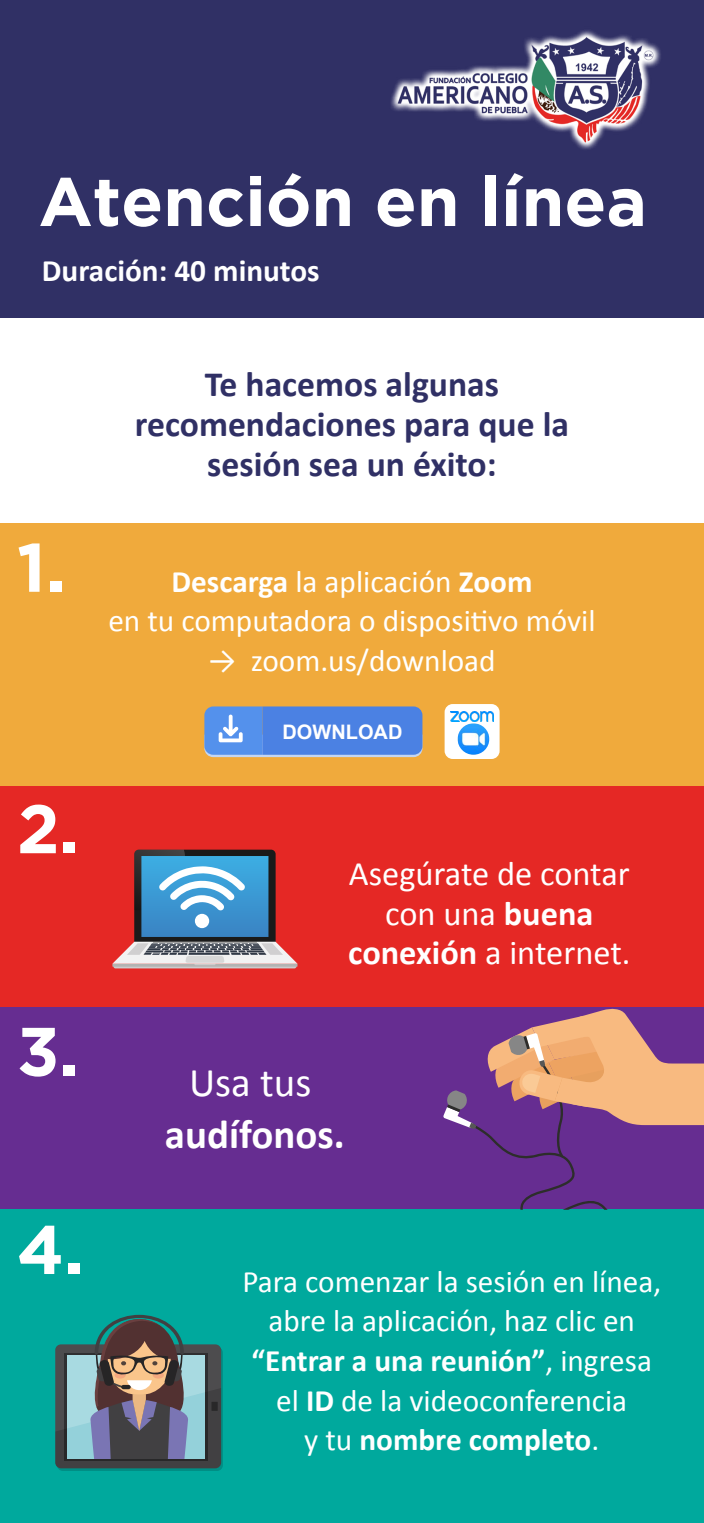
<style>
.page{position:relative;width:704px;height:1523px;background:#fff}
.page>*{position:absolute;margin:0;border:0;box-sizing:border-box;transform-origin:0 0}
.t1{font:700 68.5px "Gotham";color:#fff}
.t2{font:700 40.88px "Calibri";color:#fff}
.t3{font:40.88px "Calibri";color:#fff}
.t4{font:700 35.62px/39.6px "Calibri";color:#303065;text-align:center}
.t5{font:34.38px/39.6px "Calibri";color:#fff;text-align:center}
.t6{font:31.25px/39.6px "Calibri";color:#fff;text-align:center}
.t7{font:700 31.25px "Calibri";color:#fff}
.t8{font:700 20px "Arial";color:#fff}
.s1{font-weight:700}
</style>
<div class="page">
<div style="left:0;top:0;width:703px;height:318px;background:#303065"></div>
<img style="left:391px;top:30px;width:270px;height:119px">
<div style="left:0;top:1007px;width:703px;height:202px;background:#662d91"></div>
<div style="left:0;top:522px;width:703px;height:264px;background:#f0aa3c"></div>
<svg style="left:204px;top:706px;width:218px;height:51px;background:#598ce3"></svg>
<div style="left:444px;top:704px;width:55px;height:55px;background:#fff;border-radius:8px"></div>
<img style="left:457px;top:723px;width:32px;height:31px;border-radius:16px">
<img style="left:450px;top:711px;width:43px;height:10px">
<div style="left:0;top:786px;width:703px;height:221px;background:#e52825"></div>
<div style="left:0;top:1209px;width:703px;height:313px;background:#00a99d"></div>
<svg style="left:112px;top:849px;width:185px;height:119px"></svg>
<div style="left:195px;top:914px;width:14px;height:14px;background:#fff;border-radius:50%"></div>
<svg style="left:443px;top:1008px;width:260px;height:201px"></svg>
<div style="left:57px;top:1347px;width:166px;height:124px;background:linear-gradient(to right,#008e85,#008d84);border-radius:6px"></div>
<div style="left:55px;top:1344px;width:166px;height:124px;background:#414042;border-radius:6px"></div>
<div style="left:65px;top:1353px;width:143px;height:108px;background:linear-gradient(to right,#282829,#282829)"></div>
<svg style="left:55px;top:1314px;width:166px;height:144px"></svg>
<h1 class="t1" style="left:38px;top:162px;width:609px">Atención en línea</h1>
<p class="t7" style="left:42px;top:249px;width:279px">Duración: 40 minutos</p>
<h1 class="t1" style="left:17px;top:528px;width:50px">1.</h1>
<h1 class="t1" style="left:17px;top:789px;width:64px">2.</h1>
<h1 class="t1" style="left:17px;top:1012px;width:64px">3.</h1>
<p class="t4" style="left:135px;top:364px;width:435px">Te hacemos algunas recomendaciones para que la sesión sea un éxito:</p>
<p class="t6" style="left:108px;top:560px;width:488px"><span class="s1">Descarga</span> la aplicación <span class="s1">Zoom<br></span>en tu computadora o dispositivo móvil</p>
<p class="t6" style="left:208px;top:640px;width:289px">→ zoom.us/download</p>
<p class="t8" style="left:282px;top:718px;width:121px">DOWNLOAD</p>
<p class="t5" style="left:348px;top:853px;width:284px">Asegúrate de contar con una <span class="s1">buena conexión</span> a internet.</p>
<h2 class="t3" style="left:189px;top:1054px;width:124px">Usa tus</h2>
<h2 class="t2" style="left:165px;top:1105px;width:181px">audífonos.</h2>
<h1 class="t1" style="left:17px;top:1210px;width:68px">4.</h1>
<p class="t6" style="left:242px;top:1260px;width:420px">Para comenzar la sesión en línea, abre la aplicación, haz clic en <span class="s1">“Entrar a una reunión”</span>, ingresa el <span class="s1">ID</span> de la videoconferencia<br>y tu <span class="s1">nombre completo</span>.</p>
</div>
